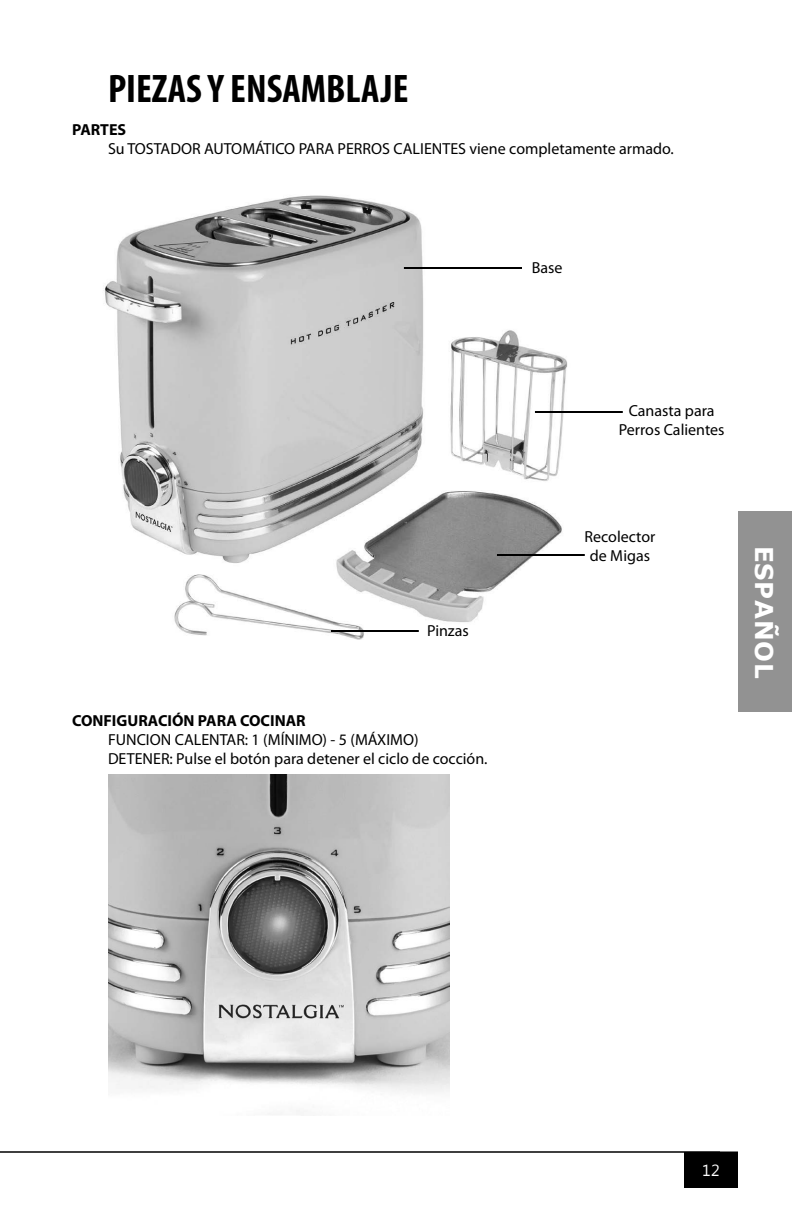
<style>
.page{position:relative;width:792px;height:1224px;background:#fff}
.page>*{position:absolute;margin:0;border:0;box-sizing:border-box;transform-origin:0 0}
.Chapter_Header{font:700 condensed 40px "Myriad Pro";color:#000}
.t1{font:700 24.4px "Verdana";letter-spacing:.03em;color:#fff}
.Captions___Subheads{font:16px/19.2px "Myriad Pro";color:#000;text-align:center}
.Captions___Subheads-2{font:700 16px "Myriad Pro";color:#000}
</style>
<div class="page">
<div style="left:738px;top:512px;width:54px;height:200px;background:#929292"></div>
<hr style="left:0;top:1152px;width:738px;height:1px;background:#000">
<div style="left:684px;top:1152px;width:54px;height:36px;background:#000"></div>
<img style="left:108px;top:774px;width:342px;height:340px">
<img style="left:103px;top:195px;width:465px;height:445px">
<hr style="left:404px;top:267px;width:118px;height:2px;background:#000">
<hr style="left:535px;top:411px;width:88px;height:2px;background:#000">
<hr style="left:497px;top:554px;width:88px;height:2px;background:#000">
<hr style="left:331px;top:630px;width:88px;height:2px;background:#000">
<p class="Chapter_Header" style="left:108px;top:64px;width:302px">PIEZAS Y ENSAMBLAJE</p>
<p class="Captions___Subheads-2" style="left:72px;top:119px;width:56px">PARTES</p>
<p class="Captions___Subheads" style="left:108px;top:139px;width:567px">Su TOSTADOR AUTOMÁTICO PARA PERROS CALIENTES viene completamente armado.</p>
<p class="Captions___Subheads" style="left:532px;top:258px;width:32px">Base</p>
<p class="Captions___Subheads" style="left:427px;top:621px;width:43px">Pinzas</p>
<p class="Captions___Subheads-2" style="left:72px;top:710px;width:235px">CONFIGURACIÓN PARA COCINAR</p>
<p class="Captions___Subheads" style="left:108px;top:730px;width:381px;text-align:left">FUNCION CALENTAR: 1 (MÍNIMO) - 5 (MÁXIMO)<br>DETENER: Pulse el botón para detener el ciclo de cocción.</p>
<p class="Captions___Subheads" style="left:619px;top:401px;width:107px">Canasta para<br>Perros Calientes</p>
<p class="Captions___Subheads" style="left:585px;top:527px;width:72px">Recolector de Migas</p>
<h2 class="t1" style="left:781px;top:546px;width:134px;rotate:90deg">ESPAÑOL</h2>
</div>
